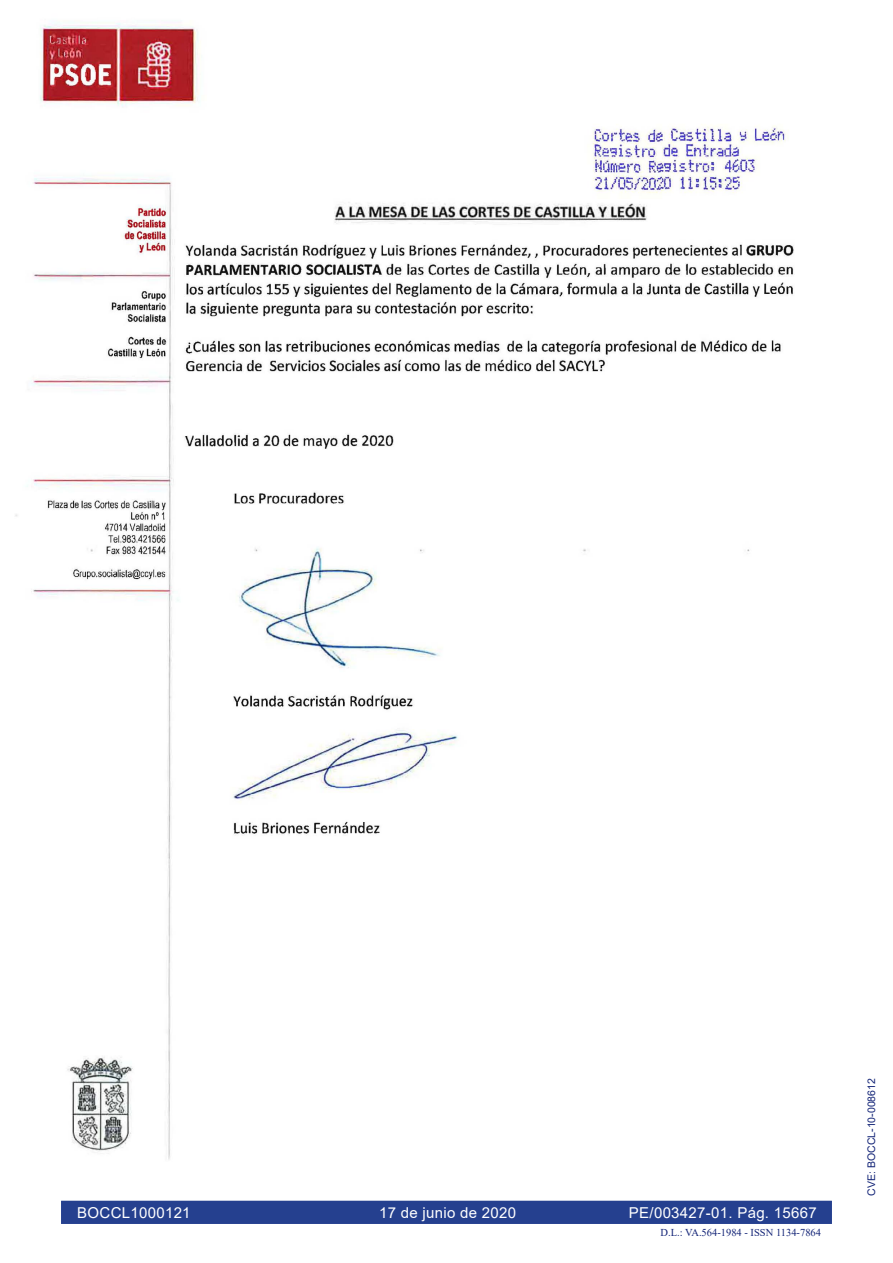
<style>
.page{position:relative;width:893px;height:1263px;background:#fff}
.page>*{position:absolute;margin:0;border:0;box-sizing:border-box;transform-origin:0 0}
.E_CVE{font:15px "Arial";letter-spacing:.02em;color:#fff}
.t1{font:10.5px "Times New Roman";color:#132477}
.t2{font:10.5px "Arial";color:#132477}
</style>
<div class="page">
<div style="left:60px;top:1200px;width:773px;height:25px;background:#25408f"></div>
<div style="left:60px;top:1199px;width:773px;height:26px;border:2px solid #fff"></div>
<img style="left:15px;top:20px;width:818px;height:1180px">
<p class="E_CVE" style="left:77px;top:1202px;width:115px">BOCCL1000121</p>
<p class="E_CVE" style="left:379px;top:1202px;width:139px">17 de junio de 2020</p>
<p class="E_CVE" style="left:629px;top:1202px;width:189px">PE/003427-01. Pág. 15667</p>
<p class="t1" style="left:661px;top:1225px;width:162px">D.L.: VA.564-1984 - ISSN 1134-7864</p>
<p class="t2" style="left:864px;top:1195px;width:119px;rotate:-90deg">CVE: BOCCL-10-008612</p>
</div>
